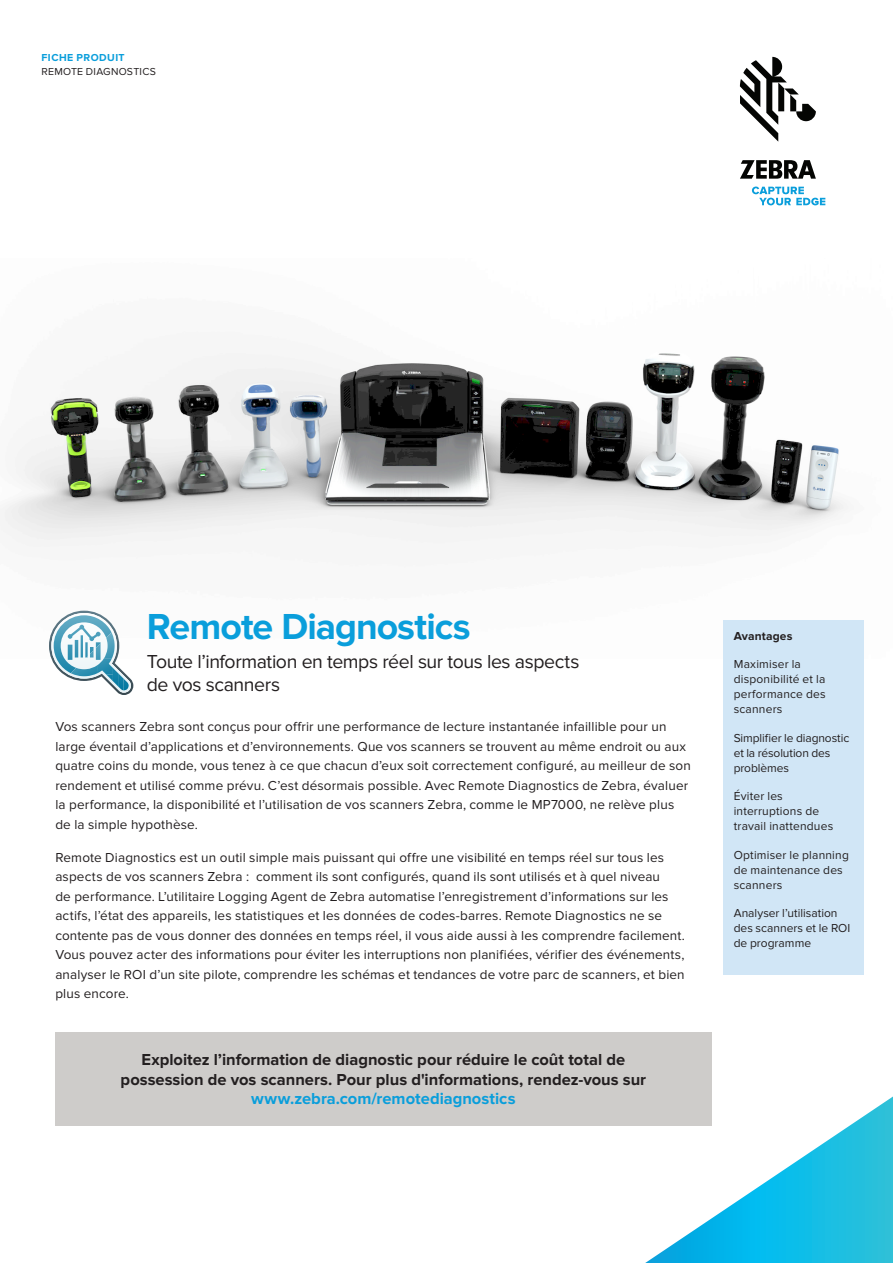
<style>
.page{position:relative;width:893px;height:1263px;background:#fff}
.page>*{position:absolute;margin:0;border:0;box-sizing:border-box;transform-origin:0 0}
.Heading-1-Cover{font:700 37.5px "Proxima Nova";letter-spacing:-.025em;color:#0a9edb}
.Heading-1-Cover-2{font:19.5px/22.5px "Proxima Nova";letter-spacing:-.02em;color:#231f20}
.CTA-Call_To_Action{font:700 16.5px/19.5px "Proxima Nova";color:#231f20;text-align:center}
.Body{font:13.5px/19.5px "Proxima Nova";letter-spacing:.01em;color:#231f20}
.Body-2{font:12px/15px "Proxima Nova";letter-spacing:.015em;color:#231f20}
.Body-3{font:12px/15px "Proxima Nova";letter-spacing:-.01em;color:#231f20}
.Body-4{font:700 12px "Proxima Nova";letter-spacing:.01em;color:#231f20}
.t1{font:10.5px "Proxima Nova";letter-spacing:.025em;color:#231f20}
.Collateral_Type{font:700 10.5px "Proxima Nova";letter-spacing:.045em;color:#0a9edb}
.s1{color:#0a9edb}
</style>
<div class="page">
<svg style="left:645px;top:1096px;width:248px;height:167px"></svg>
<svg style="left:740px;top:57px;width:76px;height:85px"></svg>
<svg style="left:740px;top:160px;width:76px;height:19px"></svg>
<svg style="left:752px;top:187px;width:73px;height:18px"></svg>
<div style="left:55px;top:1032px;width:656px;height:93px;background:#ceccca"></div>
<img style="left:0;top:353px;width:864px;height:306px">
<svg style="left:49px;top:611px;width:84px;height:84px"></svg>
<div style="left:723px;top:621px;width:140px;height:354px;background:#d1e6f6"></div>
<p class="Collateral_Type" style="left:41px;top:51px;width:85px">FICHE PRODUIT</p>
<p class="t1" style="left:41px;top:66px;width:116px">REMOTE DIAGNOSTICS</p>
<p class="Heading-1-Cover" style="left:147px;top:605px;width:325px">Remote Diagnostics</p>
<p class="Heading-1-Cover-2" style="left:147px;top:651px;width:434px">Toute l’information en temps réel sur tous les aspects de vos scanners</p>
<p class="Body" style="left:55px;top:717px;width:637px">Vos scanners Zebra sont conçus pour offrir une performance de lecture instantanée infaillible pour un large éventail d’applications et d’environnements. Que vos scanners se trouvent au même endroit ou aux quatre coins du monde, vous tenez à ce que chacun d’eux soit correctement configuré, au meilleur de son rendement et utilisé comme prévu. C’est désormais possible. Avec Remote Diagnostics de Zebra, évaluer la performance, la disponibilité et l’utilisation de vos scanners Zebra, comme le MP7000, ne relève plus de la simple hypothèse.</p>
<p class="Body" style="left:55px;top:848px;width:631px">Remote Diagnostics est un outil simple mais puissant qui offre une visibilité en temps réel sur tous les aspects de vos scanners Zebra : comment ils sont configurés, quand ils sont utilisés et à quel niveau<br>de performance. L’utilitaire Logging Agent de Zebra automatise l’enregistrement d’informations sur les actifs, l’état des appareils, les statistiques et les données de codes-barres. Remote Diagnostics ne se contente pas de vous donner des données en temps réel, il vous aide aussi à les comprendre facilement.<br>Vous pouvez acter des informations pour éviter les interruptions non planifiées, vérifier des événements, analyser le ROI d’un site pilote, comprendre les schémas et tendances de votre parc de scanners, et bien plus encore.</p>
<p class="CTA-Call_To_Action" style="left:121px;top:1050px;width:527px">Exploitez l’information de diagnostic pour réduire le coût total de possession de vos scanners. Pour plus d'informations, rendez-vous sur <span class="s1">www.zebra.com/remotediagnostics</span></p>
<p class="Body-4" style="left:734px;top:629px;width:60px">Avantages</p>
<p class="Body-2" style="left:734px;top:657px;width:93px">Maximiser la disponibilité et la performance des scanners</p>
<p class="Body-3" style="left:734px;top:730px;width:117px">Simplifier le diagnostic et la résolution des problèmes</p>
<p class="Body-2" style="left:734px;top:789px;width:101px">Éviter les interruptions de travail inattendues</p>
<p class="Body-2" style="left:734px;top:847px;width:117px">Optimiser le planning de maintenance des scanners</p>
<p class="Body-2" style="left:734px;top:906px;width:118px">Analyser l’utilisation des scanners et le ROI de programme</p>
</div>
